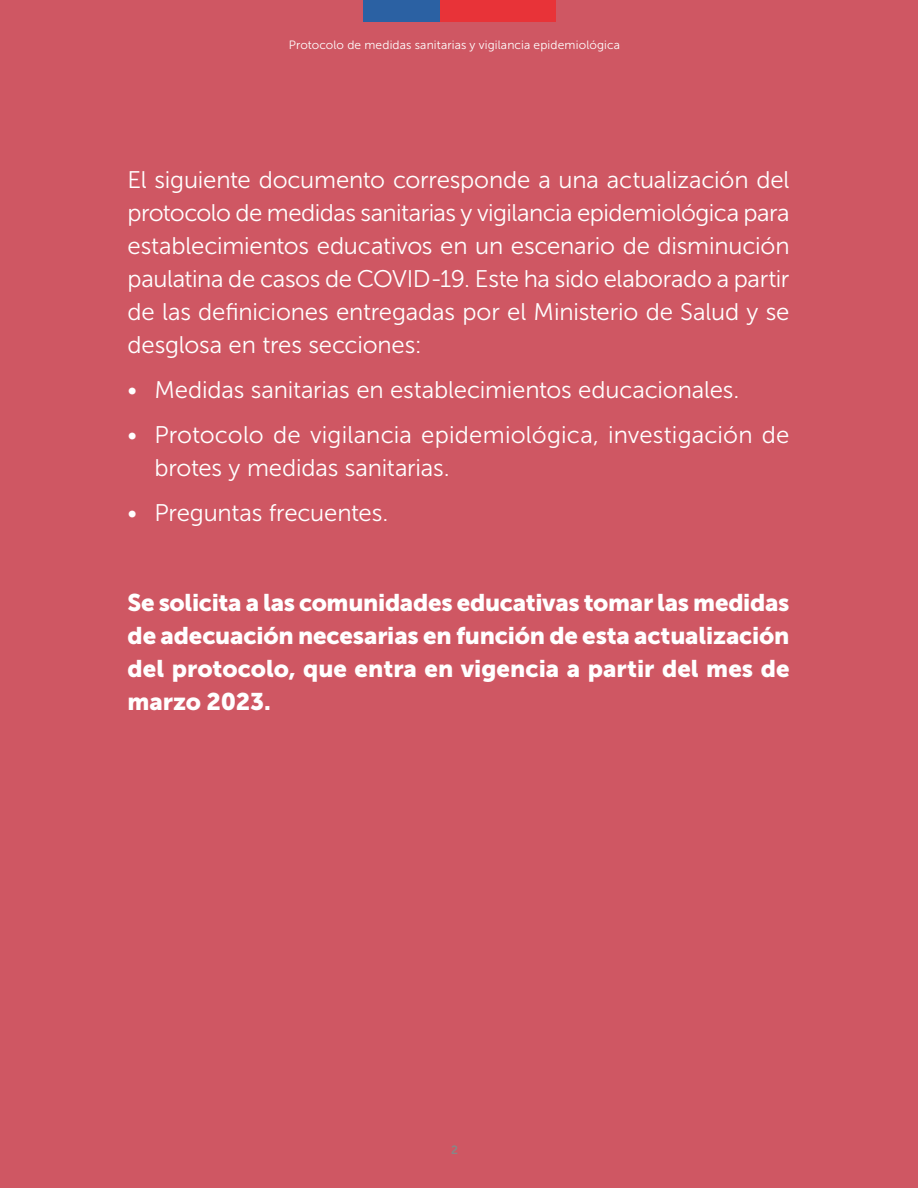
<style>
.page{position:relative;width:918px;height:1188px;background:#cf5763}
.page>*{position:absolute;margin:0;border:0;box-sizing:border-box;transform-origin:0 0}
.t1{font:24px/33px "Museo Sans 300";letter-spacing:-.005em;color:#fff;text-align:justify}
.t2{font:24px/33px "Museo Sans 900";color:#fff;text-align:justify}
.t3{font:12px "Museo Sans 300";letter-spacing:.01em;color:#fff}
.t4{font:12px "Museo Sans 700";color:#878787}
</style>
<div class="page">
<div style="left:363px;top:0;width:80px;height:21px;background:#2b61a3"></div>
<div style="left:440px;top:0;width:115px;height:21px;background:#e83338"></div>
<p class="t3" style="left:289px;top:39px;width:333px">Protocolo de medidas sanitarias y vigilancia epidemiológica</p>
<p class="t1" style="left:128px;top:164px;width:664px">El siguiente documento corresponde a una actualización del protocolo de medidas sanitarias y vigilancia epidemiológica para establecimientos educativos en un escenario de disminución paulatina de casos de COVID-19. Este ha sido elaborado a partir de las definiciones entregadas por el Ministerio de Salud y se desglosa en tres secciones:</p>
<p class="t1" style="left:128px;top:374px;width:613px">• Medidas sanitarias en establecimientos educacionales.</p>
<p class="t1" style="left:155px;top:419px;width:637px;text-indent:-27px">• Protocolo de vigilancia epidemiológica, investigación de brotes y medidas sanitarias.</p>
<p class="t1" style="left:128px;top:497px;width:262px">• Preguntas frecuentes.</p>
<p class="t2" style="left:128px;top:586px;width:664px">Se solicita a las comunidades educativas tomar las medidas de adecuación necesarias en función de esta actualización del protocolo, que entra en vigencia a partir del mes de marzo 2023.</p>
<p class="t4" style="left:451px;top:1143px;width:8px">2</p>
</div>
